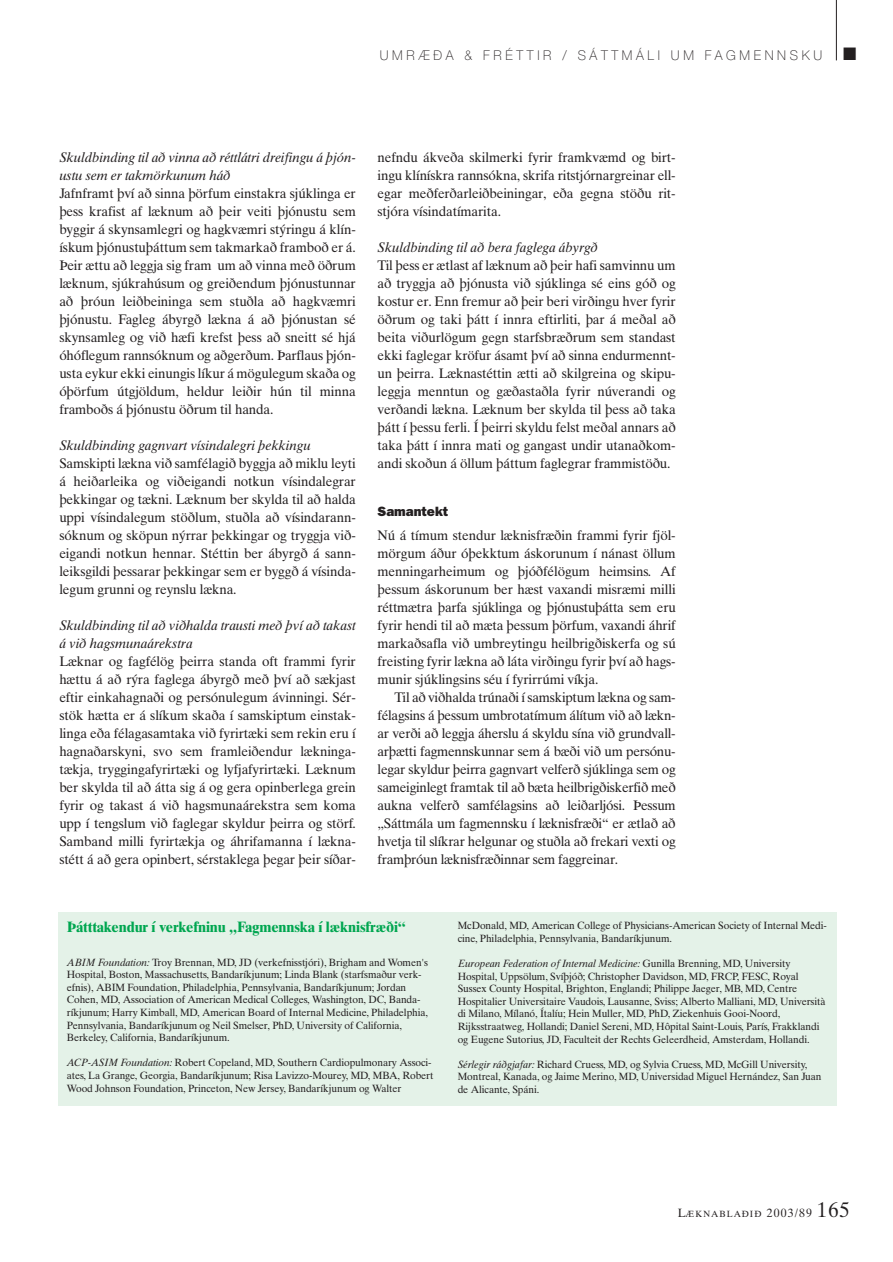
<style>
.page{position:relative;width:893px;height:1262px;background:#fff}
.page>*{position:absolute;margin:0;border:0;box-sizing:border-box;transform-origin:0 0}
.t1{font:700 15px "Times Ten";letter-spacing:-.01em;color:#00a650}
.t2{font:13.8px/18px "Times Ten";letter-spacing:-.01em;color:#231f20;text-align:justify}
.t3{font:italic 13.8px/18px "Times Ten";letter-spacing:-.01em;color:#231f20}
.t4{font:100 13.5px "Helvetica Neue";letter-spacing:.28em;color:#231f20}
.t5{font:800 13.5px "Franklin Gothic";color:#231f20}
.t6{font:10.5px/12.6px "Times Ten";letter-spacing:-.01em;color:#231f20}
.t7{font:9px "Times Ten";letter-spacing:.12em;color:#231f20}
.s1{font-style:italic}
.s2{font-size:12px}
.s3{font-size:21px}
</style>
<div class="page">
<hr style="left:836px;top:0;width:1px;height:60px;background:#231f20">
<div style="left:58px;top:912px;width:778px;height:194px;background:#e4f2e8"></div>
<p class="t4" style="left:380px;top:51px;width:478px">UMRÆÐA &amp; FRÉTTIR / SÁTTMÁLI UM FAGMENNSKU ■</p>
<p class="t3" style="left:59px;top:150px;width:298px">Skuldbinding til að vinna að réttlátri dreifingu á þjón&shy;ustu sem er takmörkunum háð</p>
<p class="t2" style="left:59px;top:186px;width:298px">Jafnframt því að sinna þörfum einstakra sjúklinga er þess krafist af læknum að þeir veiti þjónustu sem byggir á skynsamlegri og hagkvæmri stýringu á klín&shy;ískum þjónustuþáttum sem takmarkað framboð er á.<br>Þeir ættu að leggja sig fram um að vinna með öðrum læknum, sjúkrahúsum og greiðendum þjónustunnar að þróun leiðbeininga sem stuðla að hagkvæmri þjónustu. Fagleg ábyrgð lækna á að þjónustan sé skynsamleg og við hæfi krefst þess að sneitt sé hjá óhóflegum rannsóknum og aðgerðum. Þarflaus þjón&shy;usta eykur ekki einungis líkur á mögulegum skaða og óþörfum útgjöldum, heldur leiðir hún til minna framboðs á þjónustu öðrum til handa.</p>
<p class="t3" style="left:59px;top:438px;width:253px">Skuldbinding gagnvart vísindalegri þekkingu</p>
<p class="t2" style="left:59px;top:456px;width:298px">Samskipti lækna við samfélagið byggja að miklu leyti á heiðarleika og viðeigandi notkun vísindalegrar þekkingar og tækni. Læknum ber skylda til að halda uppi vísindalegum stöðlum, stuðla að vísindarann&shy;sóknum og sköpun nýrrar þekkingar og tryggja við&shy;eigandi notkun hennar. Stéttin ber ábyrgð á sann&shy;leiksgildi þessarar þekkingar sem er byggð á vísinda&shy;legum grunni og reynslu lækna.</p>
<p class="t3" style="left:59px;top:618px;width:298px">Skuldbinding til að viðhalda trausti með því að takast á við hagsmunaárekstra</p>
<p class="t2" style="left:59px;top:654px;width:298px">Læknar og fagfélög þeirra standa oft frammi fyrir hættu á að rýra faglega ábyrgð með því að sækjast eftir einkahagnaði og persónulegum ávinningi. Sér&shy;stök hætta er á slíkum skaða í samskiptum einstak&shy;linga eða félagasamtaka við fyrirtæki sem rekin eru í hagnaðarskyni, svo sem framleiðendur lækninga&shy;tækja, tryggingafyrirtæki og lyfjafyrirtæki. Læknum ber skylda til að átta sig á og gera opinberlega grein fyrir og takast á við hagsmunaárekstra sem koma upp í tengslum við faglegar skyldur þeirra og störf.<br>Samband milli fyrirtækja og áhrifamanna í lækna&shy;stétt á að gera opinbert, sérstaklega þegar þeir síðar-</p>
<p class="t2" style="left:377px;top:150px;width:300px">nefndu ákveða skilmerki fyrir framkvæmd og birt&shy;ingu klínískra rannsókna, skrifa ritstjórnargreinar ell&shy;egar meðferðarleiðbeiningar, eða gegna stöðu rit&shy;stjóra vísindatímarita.</p>
<p class="t3" style="left:377px;top:240px;width:222px">Skuldbinding til að bera faglega ábyrgð</p>
<p class="t2" style="left:377px;top:258px;width:300px">Til þess er ætlast af læknum að þeir hafi samvinnu um að tryggja að þjónusta við sjúklinga sé eins góð og kostur er. Enn fremur að þeir beri virðingu hver fyrir öðrum og taki þátt í innra eftirliti, þar á meðal að beita viðurlögum gegn starfsbræðrum sem standast ekki faglegar kröfur ásamt því að sinna endurmennt&shy;un þeirra. Læknastéttin ætti að skilgreina og skipu&shy;leggja menntun og gæðastaðla fyrir núverandi og verðandi lækna. Læknum ber skylda til þess að taka þátt í þessu ferli. Í þeirri skyldu felst meðal annars að taka þátt í innra mati og gangast undir utanaðkom&shy;andi skoðun á öllum þáttum faglegrar frammistöðu.</p>
<p class="t5" style="left:377px;top:507px;width:72px">Samantekt</p>
<p class="t2" style="left:377px;top:528px;width:300px">Nú á tímum stendur læknisfræðin frammi fyrir fjöl&shy;mörgum áður óþekktum áskorunum í nánast öllum menningarheimum og þjóðfélögum heimsins. Af þessum áskorunum ber hæst vaxandi misræmi milli réttmætra þarfa sjúklinga og þjónustuþátta sem eru fyrir hendi til að mæta þessum þörfum, vaxandi áhrif markaðsafla við umbreytingu heilbrigðiskerfa og sú freisting fyrir lækna að láta virðingu fyrir því að hags&shy;munir sjúklingsins séu í fyrirrúmi víkja.</p>
<p class="t2" style="left:377px;top:690px;width:300px;text-indent:17px">Til að viðhalda trúnaði í samskiptum lækna og sam&shy;félagsins á þessum umbrotatímum álítum við að lækn&shy;ar verði að leggja áherslu á skyldu sína við grundvall&shy;arþætti fagmennskunnar sem á bæði við um persónu&shy;legar skyldur þeirra gagnvart velferð sjúklinga sem og sameiginlegt framtak til að bæta heilbrigðiskerfið með aukna velferð samfélagsins að leiðarljósi. Þessum „Sáttmála um fagmennsku í læknisfræði“ er ætlað að hvetja til slíkrar helgunar og stuðla að frekari vexti og framþróun læknisfræðinnar sem faggreinar.</p>
<p class="t1" style="left:67px;top:921px;width:341px">Þátttakendur í verkefninu „Fagmennska í læknisfræði“</p>
<p class="t6" style="left:67px;top:956px;width:363px"><span class="s1">ABIM Foundation:</span> Troy Brennan, MD, JD (verkefnisstjóri), Brigham and Women's Hospital, Boston, Massachusetts, Bandaríkjunum; Linda Blank (starfsmaður verk&shy;efnis), ABIM Foundation, Philadelphia, Pennsylvania, Bandaríkjunum; Jordan Cohen, MD, Association of American Medical Colleges, Washington, DC, Banda&shy;ríkjunum; Harry Kimball, MD, American Board of Internal Medicine, Philadelphia, Pennsylvania, Bandaríkjunum og Neil Smelser, PhD, University of California, Berkeley, California, Bandaríkjunum.</p>
<p class="t6" style="left:67px;top:1057px;width:368px"><span class="s1">ACP-ASIM Foundation:</span> Robert Copeland, MD, Southern Cardiopulmonary Associ&shy;ates, La Grange, Georgia, Bandaríkjunum; Risa Lavizzo-Mourey, MD, MBA, Robert<br>Wood Johnson Foundation, Princeton, New Jersey, Bandaríkjunum og Walter</p>
<p class="t6" style="left:457px;top:920px;width:371px">McDonald, MD, American College of Physicians-American Society of Internal Medi&shy;cine, Philadelphia, Pennsylvania, Bandaríkjunum.</p>
<p class="t6" style="left:458px;top:958px;width:369px"><span class="s1">European Federation of Internal Medicine:</span> Gunilla Brenning, MD, University Hospital, Uppsölum, Svíþjóð; Christopher Davidson, MD, FRCP, FESC, Royal Sussex County Hospital, Brighton, Englandi; Philippe Jaeger, MB, MD, Centre Hospitalier Universitaire Vaudois, Lausanne, Sviss; Alberto Malliani, MD, Università di Milano, Mílanó, Ítalíu; Hein Muller, MD, PhD, Ziekenhuis Gooi-Noord, Rijksstraatweg, Hollandi; Daniel Sereni, MD, Hôpital Saint-Louis, París, Frakklandi og Eugene Sutorius, JD, Faculteit der Rechts Geleerdheid, Amsterdam, Hollandi.</p>
<p class="t6" style="left:458px;top:1059px;width:365px"><span class="s1">Sérlegir ráðgjafar:</span> Richard Cruess, MD, og Sylvia Cruess, MD, McGill University,<br>Montreal, Kanada, og Jaime Merino, MD, Universidad Miguel Hernández, San Juan de Alicante, Spáni.</p>
<p class="t7" style="left:678px;top:1210px;width:173px"><span class="s2">L</span>ÆKNABLAÐIÐ <span class="s2">2003/89</span> <span class="s3">165</span></p>
</div>
